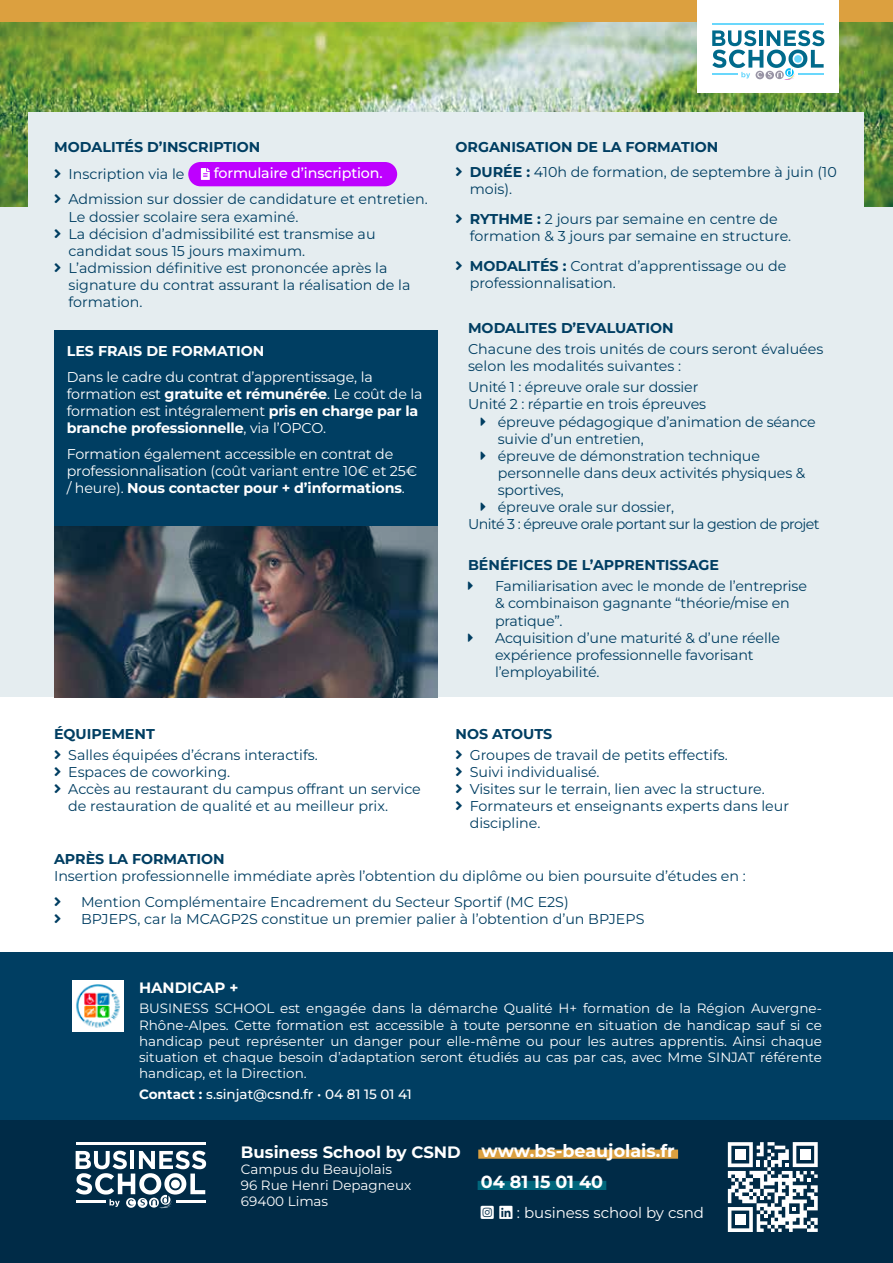
<style>
.page{position:relative;width:893px;height:1263px;background:#fff}
.page>*{position:absolute;margin:0;border:0;box-sizing:border-box;transform-origin:0 0}
.t1{font:700 17.55px/31.3px "Montserrat";color:#fff}
.t2{font:700 16.5px "Montserrat";color:#fff}
.t3{font:15px "Montserrat";color:#fff}
.t4{font:700 15px "Montserrat";color:#fff}
.t5{font:14.25px/17.1px "Montserrat";color:#003e62}
.t6{font:14.25px/17.1px "Montserrat";letter-spacing:-.01em;color:#fff}
.t7{font:700 14.25px "Montserrat";color:#003e62}
.t8{font:14.25px/17.1px "Montserrat";letter-spacing:-.04em;color:#003e62}
.t9{font:500 14.25px "Montserrat";letter-spacing:-.01em;color:#fff}
.t10{font:700 14.25px "Montserrat";color:#fff}
.t11{font:13.5px/16.2px "Montserrat";color:#fff;text-align:justify}
.t12{font:500 13.5px "Montserrat";color:#fff}
.s1{font-weight:700}
</style>
<div class="page">
<div style="left:0;top:118px;width:893px;height:579px;background:#e5edf0"></div>
<div style="left:0;top:952px;width:893px;height:281px;background:#003e62"></div>
<div style="left:0;top:1121px;width:893px;height:142px;background:#002b47"></div>
<img style="left:0;top:21px;width:893px;height:186px">
<div style="left:0;top:0;width:893px;height:21px;background:#dca03f"></div>
<div style="left:29px;top:112px;width:835px;height:233px;background:#e5edf0"></div>
<div style="left:188px;top:162px;width:209px;height:24px;background:#be00ff;border-radius:12px"></div>
<svg style="left:201px;top:168px;width:9px;height:12px"></svg>
<svg style="left:76px;top:1151px;width:130px;height:58px"></svg>
<div style="left:171px;top:1180px;width:9px;height:8px;background:#fff;border-radius:50%"></div>
<hr style="left:76px;top:1201px;width:29px;height:2px;background:#fff">
<hr style="left:176px;top:1201px;width:29px;height:2px;background:#fff">
<hr style="left:76px;top:1142px;width:129px;height:2px;background:#fff">
<svg style="left:728px;top:1142px;width:90px;height:90px"></svg>
<div style="left:478px;top:1149px;width:200px;height:10px;background:#dca03f"></div>
<div style="left:478px;top:1181px;width:128px;height:9px;background:#00667b"></div>
<div style="left:72px;top:980px;width:52px;height:52px;background:#fff"></div>
<img style="left:76px;top:984px;width:44px;height:44px">
<svg style="left:54px;top:525px;width:384px;height:172px;background:#3a444d"></svg>
<div style="left:54px;top:330px;width:383px;height:195px;background:#003e62"></div>
<div style="left:698px;top:0;width:141px;height:92px;background:#fff"></div>
<svg style="left:712px;top:30px;width:112px;height:50px"></svg>
<div style="left:794px;top:55px;width:8px;height:8px;background:#69d7fc;border-radius:50%"></div>
<hr style="left:712px;top:73px;width:26px;height:2px;background:#69d7fc">
<hr style="left:798px;top:73px;width:26px;height:2px;background:#69d7fc">
<hr style="left:712px;top:23px;width:112px;height:2px;background:#69d7fc">
<p class="t7" style="left:54px;top:137px;width:208px">MODALITÉS D’INSCRIPTION</p>
<p class="t5" style="left:54px;top:165px;width:132px">☑ Inscription via le</p>
<p class="t9" style="left:214px;top:164px;width:170px">formulaire d’inscription.</p>
<p class="t5" style="left:68px;top:190px;width:361px;text-indent:-14px">☑ Admission sur dossier de candidature et entretien.<br>Le dossier scolaire sera examiné.</p>
<p class="t5" style="left:68px;top:225px;width:309px;text-indent:-14px">☑ La décision d’admissibilité est transmise au candidat sous 15 jours maximum.</p>
<p class="t5" style="left:68px;top:259px;width:343px;text-indent:-14px">☑ L’admission définitive est prononcée après la signature du contrat assurant la réalisation de la formation.</p>
<p class="t10" style="left:67px;top:342px;width:199px">LES FRAIS DE FORMATION</p>
<p class="t6" style="left:67px;top:368px;width:357px">Dans le cadre du contrat d’apprentissage, la formation est <span class="s1">gratuite et rémunérée</span>. Le coût de la formation est intégralement <span class="s1">pris en charge par la branche professionnelle</span>, via l’OPCO.</p>
<p class="t6" style="left:67px;top:445px;width:352px">Formation également accessible en contrat de professionnalisation (coût variant entre 10€ et 25€ / heure). <span class="s1">Nous contacter pour + d’informations</span>.</p>
<p class="t7" style="left:54px;top:724px;width:102px">ÉQUIPEMENT</p>
<p class="t5" style="left:54px;top:746px;width:265px">☑ Salles équipées d’écrans interactifs.</p>
<p class="t5" style="left:54px;top:763px;width:178px">☑ Espaces de coworking.</p>
<p class="t5" style="left:68px;top:780px;width:354px;text-indent:-14px">☑ Accès au restaurant du campus offrant un service de restauration de qualité et au meilleur prix.</p>
<p class="t7" style="left:455px;top:137px;width:264px">ORGANISATION DE LA FORMATION</p>
<p class="t5" style="left:470px;top:163px;width:369px;text-indent:-14px">☑ <span class="s1">DURÉE :</span> 410h de formation, de septembre à juin (10 mois).</p>
<p class="t5" style="left:470px;top:210px;width:323px;text-indent:-14px">☑ <span class="s1">RYTHME :</span> 2 jours par semaine en centre de formation &amp; 3 jours par semaine en structure.</p>
<p class="t5" style="left:470px;top:257px;width:318px;text-indent:-14px">☑ <span class="s1">MODALITÉS :</span> Contrat d’apprentissage ou de professionnalisation.</p>
<p class="t7" style="left:468px;top:318px;width:207px">MODALITES D’EVALUATION</p>
<p class="t5" style="left:468px;top:340px;width:357px">Chacune des trois unités de cours seront évaluées selon les modalités suivantes :</p>
<p class="t5" style="left:468px;top:378px;width:240px">Unité 1 : épreuve orale sur dossier<br>Unité 2 : répartie en trois épreuves</p>
<p class="t5" style="left:498px;top:412px;width:320px;text-indent:-17px">→ épreuve pédagogique d’animation de séance suivie d’un entretien,</p>
<p class="t5" style="left:498px;top:447px;width:309px;text-indent:-17px">→ épreuve de démonstration technique personnelle dans deux activités physiques &amp; sportives,</p>
<p class="t8" style="left:468px;top:498px;width:353px;text-indent:13px">→ épreuve orale sur dossier,<br>Unité 3 : épreuve orale portant sur la gestion de projet</p>
<p class="t7" style="left:468px;top:555px;width:252px">BÉNÉFICES DE L’APPRENTISSAGE</p>
<p class="t5" style="left:495px;top:577px;width:313px;text-indent:-27px">→ Familiarisation avec le monde de l’entreprise &amp; combinaison gagnante “théorie/mise en pratique”.</p>
<p class="t5" style="left:495px;top:629px;width:287px;text-indent:-27px">→ Acquisition d’une maturité &amp; d’une réelle expérience professionnelle favorisant l’employabilité.</p>
<p class="t7" style="left:455px;top:724px;width:98px">NOS ATOUTS</p>
<p class="t5" style="left:455px;top:746px;width:274px">☑ Groupes de travail de petits effectifs.</p>
<p class="t5" style="left:455px;top:763px;width:146px">☑ Suivi individualisé.</p>
<p class="t5" style="left:455px;top:780px;width:311px">☑ Visites sur le terrain, lien avec la structure.</p>
<p class="t5" style="left:470px;top:797px;width:321px;text-indent:-14px">☑ Formateurs et enseignants experts dans leur discipline.</p>
<p class="t7" style="left:54px;top:849px;width:172px">APRÈS LA FORMATION</p>
<p class="t5" style="left:54px;top:867px;width:693px">Insertion professionnelle immédiate après l’obtention du diplôme ou bien poursuite d’études en :</p>
<p class="t5" style="left:54px;top:893px;width:516px">☑ Mention Complémentaire Encadrement du Secteur Sportif (MC E2S)</p>
<p class="t5" style="left:54px;top:910px;width:592px">☑ BPJEPS, car la MCAGP2S constitue un premier palier à l’obtention d’un BPJEPS</p>
<p class="t4" style="left:139px;top:978px;width:101px">HANDICAP +</p>
<p class="t11" style="left:139px;top:1000px;width:684px">BUSINESS SCHOOL est engagée dans la démarche Qualité H+ formation de la Région Auvergne-Rhône-Alpes. Cette formation est accessible à toute personne en situation de handicap sauf si ce handicap peut représenter un danger pour elle-même ou pour les autres apprentis. Ainsi chaque situation et chaque besoin d’adaptation seront étudiés au cas par cas, avec Mme SINJAT référente handicap, et la Direction.</p>
<p class="t12" style="left:139px;top:1085px;width:274px"><span class="s1">Contact :</span> s.sinjat@csnd.fr • 04 81 15 01 41</p>
<p class="t2" style="left:241px;top:1141px;width:221px">Business School by CSND</p>
<p class="t11" style="left:241px;top:1160px;width:172px;text-align:left">Campus du Beaujolais<br>96 Rue Henri Depagneux<br>69400 Limas</p>
<p class="t1" style="left:481px;top:1134px;width:195px">www.bs-beaujolais.fr<br>04 81 15 01 40</p>
<p class="t3" style="left:517px;top:1203px;width:189px">: business school by csnd</p>
</div>
